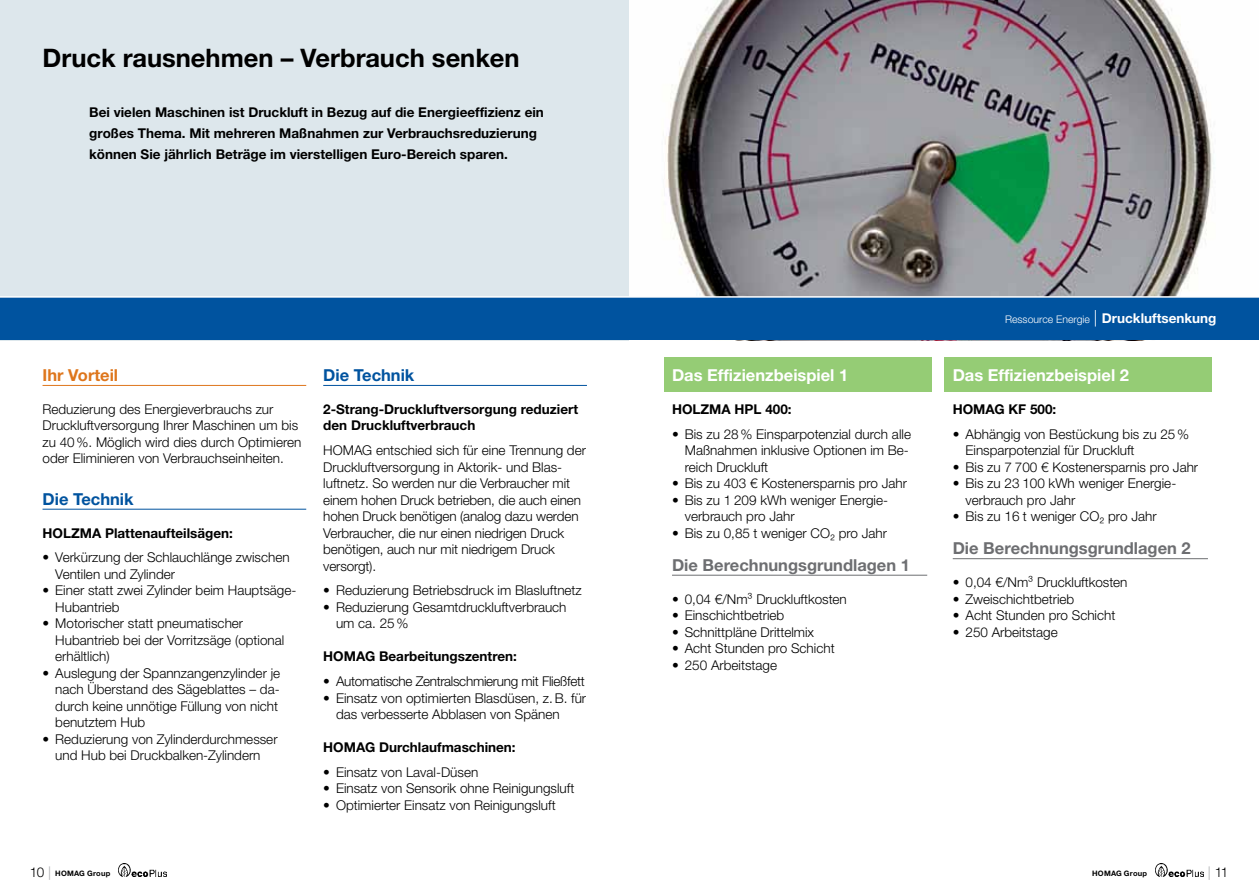
<style>
.page{position:relative;width:1259px;height:893px;background:#fff}
.page>*{position:absolute;margin:0;border:0;box-sizing:border-box;transform-origin:0 0}
.t1{font:700 25.5px "Helvetica Neue LTW1 G";color:#000}
.t2{font:700 16.5px "Helvetica Neue LTW1 G";color:#6d6e71}
.t3{font:700 16.5px "Helvetica Neue LTW1 G";color:#fff}
.t4{font:700 16.5px "Helvetica Neue LTW1 G";color:#00539f}
.t5{font:700 16.5px "Helvetica Neue LTW1 G";color:#de761c}
.t6{font:300 13.5px/16.5px "Helvetica Neue LTW1 G";color:#000}
.t7{font:700 13.5px/21px "Helvetica Neue LTW1 G";color:#000}
.t8{font:300 13.5px "Helvetica Neue LTW1 G";letter-spacing:-.02em;color:#000}
.t9{font:300 10.5px "Helvetica Neue LTW1 G";color:#fff}
.t10{font:700 7.5px "Helvetica Neue LTW1 G";letter-spacing:.03em;color:#000}
.s1{font-size:16.5px}
.s2{font-weight:700;font-size:13.5px}
.s3{font-weight:300;font-size:13.5px}
.s4{font-weight:300;font-size:13.5px;color:#a7a9ac}
.s5{color:#a7a9ac}
</style>
<div class="page">
<div style="left:663px;top:357px;width:268px;height:34px;background:#95cc75"></div>
<div style="left:944px;top:357px;width:268px;height:34px;background:#95cc75"></div>
<div style="left:0;top:0;width:629px;height:340px;background:#dde7ec"></div>
<img style="left:665px;top:0;width:550px;height:296px">
<hr style="left:43px;top:385px;width:263px;height:1px;background:#de761c">
<hr style="left:43px;top:509px;width:263px;height:1px;background:#00539f">
<hr style="left:323px;top:385px;width:264px;height:1px;background:#00539f">
<hr style="left:672px;top:575px;width:255px;height:1px;background:#6d6e71">
<div style="left:0;top:298px;width:1259px;height:42px;background:#00539f"></div>
<hr style="left:0;top:296px;width:1259px;height:2px;background:#fff">
<hr style="left:952px;top:558px;width:256px;height:1px;background:#6d6e71">
<img style="left:118px;top:864px;width:49px;height:12px">
<img style="left:1155px;top:864px;width:48px;height:12px">
<h1 class="t1" style="left:43px;top:42px;width:478px">Druck rausnehmen – Verbrauch senken</h1>
<p class="t7" style="left:89px;top:101px;width:456px">Bei vielen Maschinen ist Druckluft in Bezug auf die Energieeffizienz ein großes Thema. Mit mehreren Maßnahmen zur Verbrauchsreduzierung können Sie jährlich Beträge im vierstelligen Euro-Bereich sparen.</p>
<p class="t5" style="left:43px;top:365px;width:77px">Ihr Vorteil</p>
<p class="t6" style="left:43px;top:401px;width:260px">Reduzierung des Energieverbrauchs zur Druckluftversorgung Ihrer Maschinen um bis zu 40%. Möglich wird dies durch Optimieren oder Eliminieren von Verbrauchseinheiten.</p>
<p class="t4" style="left:43px;top:488px;width:93px">Die Technik</p>
<p class="t7" style="left:43px;top:522px;width:192px">HOLZMA Plattenaufteilsägen:</p>
<p class="t6" style="left:55px;top:549px;width:236px;text-indent:-13px">• Verkürzung der Schlauchlänge zwischen<br>Ventilen und Zylinder</p>
<p class="t6" style="left:55px;top:582px;width:243px;text-indent:-13px">• Einer statt zwei Zylinder beim Hauptsäge-<br>Hubantrieb</p>
<p class="t6" style="left:55px;top:615px;width:231px;text-indent:-13px">• Motorischer statt pneumatischer<br>Hubantrieb bei der Vorritzsäge (optional erhältlich)</p>
<p class="t6" style="left:55px;top:665px;width:226px;text-indent:-13px">• Auslegung der Spannzangenzylinder je nach Überstand des Sägeblattes – da&shy;durch keine unnötige Füllung von nicht benutztem Hub</p>
<p class="t6" style="left:43px;top:731px;width:236px;text-align:center">• Reduzierung von Zylinderdurchmesser und Hub bei Druckbalken-Zylindern</p>
<p class="t4" style="left:323px;top:365px;width:93px">Die Technik</p>
<p class="t7" style="left:323px;top:401px;width:256px;line-height:16.5px">2-Strang-Druckluftversorgung reduziert den Druckluftverbrauch</p>
<p class="t6" style="left:323px;top:442px;width:264px">HOMAG entschied sich für eine Trennung der Druckluftversorgung in Aktorik- und Blas&shy;luftnetz. So werden nur die Verbraucher mit einem hohen Druck betrieben, die auch einen hohen Druck benötigen (analog dazu werden Verbraucher, die nur einen niedrigen Druck benötigen, auch nur mit niedrigem Druck versorgt).</p>
<p class="t6" style="left:323px;top:582px;width:260px">• Reduzierung Betriebsdruck im Blasluftnetz</p>
<p class="t6" style="left:336px;top:599px;width:232px;text-indent:-13px">• Reduzierung Gesamtdruckluftverbrauch um ca. 25%</p>
<p class="t7" style="left:323px;top:646px;width:195px">HOMAG Bearbeitungszentren:</p>
<p class="t8" style="left:323px;top:673px;width:263px">• Automatische Zentralschmierung mit Fließfett</p>
<p class="t6" style="left:336px;top:689px;width:252px;text-indent:-13px">• Einsatz von optimierten Blasdüsen, z.B. für das verbesserte Abblasen von Spänen</p>
<p class="t7" style="left:323px;top:737px;width:194px">HOMAG Durchlaufmaschinen:</p>
<p class="t6" style="left:323px;top:764px;width:157px">• Einsatz von Laval-Düsen</p>
<p class="t6" style="left:323px;top:780px;width:253px">• Einsatz von Sensorik ohne Reinigungsluft</p>
<p class="t6" style="left:323px;top:797px;width:234px">• Optimierter Einsatz von Reinigungsluft</p>
<p class="t3" style="left:672px;top:365px;width:178px">Das Effizienzbeispiel 1</p>
<p class="t7" style="left:672px;top:398px;width:121px">HOLZMA HPL 400:</p>
<p class="t6" style="left:685px;top:425px;width:228px;text-indent:-13px">• Bis zu 28% Einsparpotenzial durch alle<br>Maßnahmen inklusive Optionen im Be&shy;reich Druckluft</p>
<p class="t6" style="left:672px;top:475px;width:237px">• Bis zu 403 € Kostenersparnis pro Jahr</p>
<p class="t6" style="left:685px;top:491px;width:203px;text-indent:-13px">• Bis zu 1 209 kWh weniger Energie&shy;verbrauch pro Jahr</p>
<p class="t6" style="left:672px;top:524px;width:217px">• Bis zu 0,85 t weniger CO₂ pro Jahr</p>
<p class="t2" style="left:672px;top:554px;width:239px">Die Berechnungsgrundlagen 1</p>
<p class="t6" style="left:672px;top:590px;width:176px">• 0,04 €/Nm³ Druckluftkosten</p>
<p class="t6" style="left:672px;top:607px;width:114px">• Einschichtbetrieb</p>
<p class="t6" style="left:672px;top:623px;width:144px">• Schnittpläne Drittelmix</p>
<p class="t6" style="left:672px;top:640px;width:164px">• Acht Stunden pro Schicht</p>
<p class="t6" style="left:672px;top:656px;width:107px">• 250 Arbeitstage</p>
<p class="t9" style="left:1005px;top:313px;width:213px">Ressource Energie <span class="s1">|</span> <span class="s2">Druckluftsenkung</span></p>
<p class="t3" style="left:952px;top:365px;width:178px">Das Effizienzbeispiel 2</p>
<p class="t7" style="left:952px;top:398px;width:105px">HOMAG KF 500:</p>
<p class="t6" style="left:965px;top:425px;width:225px;text-indent:-13px">• Abhängig von Bestückung bis zu 25%<br>Einsparpotenzial für Druckluft</p>
<p class="t6" style="left:952px;top:458px;width:247px">• Bis zu 7 700 € Kostenersparnis pro Jahr</p>
<p class="t6" style="left:965px;top:475px;width:211px;text-indent:-13px">• Bis zu 23 100 kWh weniger Energie&shy;verbrauch pro Jahr</p>
<p class="t6" style="left:952px;top:508px;width:205px">• Bis zu 16 t weniger CO₂ pro Jahr</p>
<p class="t2" style="left:952px;top:538px;width:239px">Die Berechnungsgrundlagen 2</p>
<p class="t6" style="left:952px;top:574px;width:176px">• 0,04 €/Nm³ Druckluftkosten</p>
<p class="t6" style="left:952px;top:590px;width:123px">• Zweischichtbetrieb</p>
<p class="t6" style="left:952px;top:607px;width:164px">• Acht Stunden pro Schicht</p>
<p class="t6" style="left:952px;top:623px;width:107px">• 250 Arbeitstage</p>
<p class="t10" style="left:30px;top:868px;width:82px"><span class="s3">10</span> <span class="s4">|</span> HOMAG Group</p>
<p class="t10" style="left:1092px;top:868px;width:56px">HOMAG Group</p>
<p class="t6" style="left:1208px;top:864px;width:22px"><span class="s5">|</span> 11</p>
</div>
